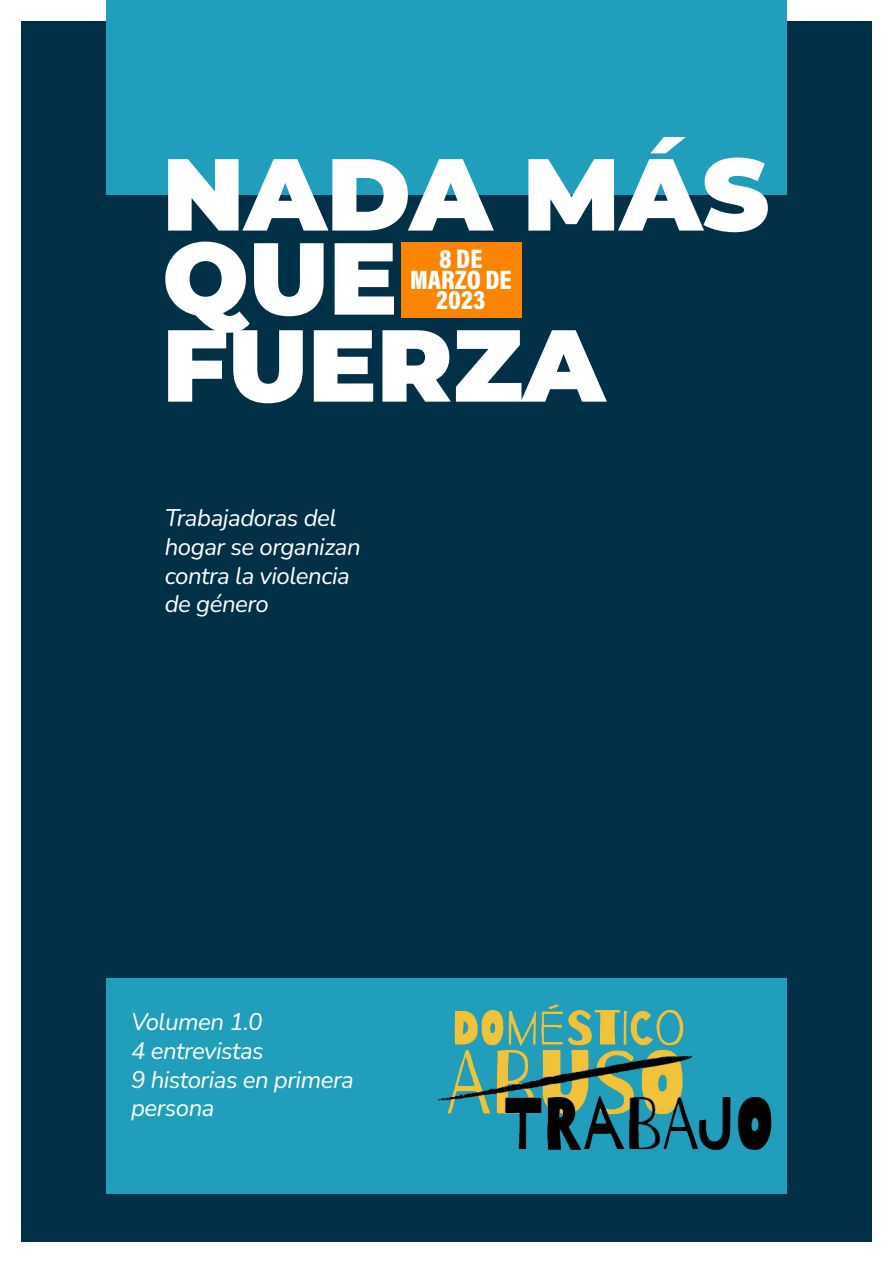
<style>
.page{position:relative;width:893px;height:1263px;background:#fff}
.page>*{position:absolute;margin:0;border:0;box-sizing:border-box;transform-origin:0 0}
.t1{font:900 102px/85.5px "Montserrat";color:#fff}
.t2{font:27px/20.4px "Acumin Variable Concept";color:#fff;text-align:center}
.t3{font:italic 24px/28.8px "Nunito";letter-spacing:-.02em;color:#fff}
</style>
<div class="page">
<div style="left:21px;top:21px;width:851px;height:1221px;background:#023047"></div>
<div style="left:106px;top:0;width:681px;height:194px;background:#219ebc"></div>
<div style="left:106px;top:978px;width:681px;height:215px;background:#219ebc"></div>
<div style="left:402px;top:242px;width:120px;height:76px;background:#fb8500"></div>
<img style="left:437px;top:1004px;width:335px;height:146px">
<h1 class="t1" style="left:162px;top:149px;width:608px">NADA MÁS<br>QUE<br>FUERZA</h1>
<p class="t2" style="left:410px;top:248px;width:103px">8 DE<br>MARZO DE<br>2023</p>
<p class="t3" style="left:165px;top:502px;width:198px">Trabajadoras del hogar se organizan contra la violencia de género</p>
<p class="t3" style="left:131px;top:1006px;width:224px">Volumen 1.0<br>4 entrevistas<br>9 historias en primera persona</p>
</div>
